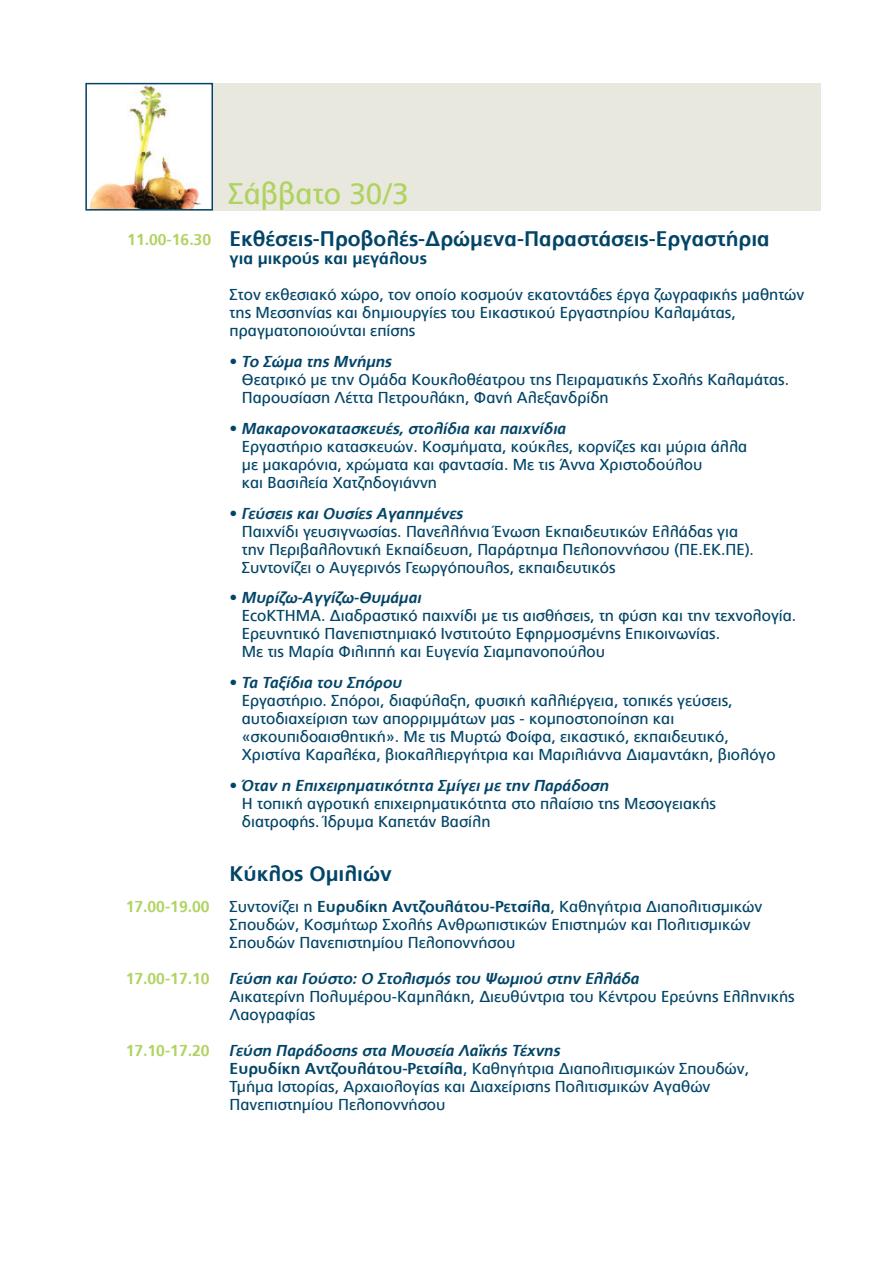
<style>
.page{position:relative;width:893px;height:1263px;background:#fff}
.page>*{position:absolute;margin:0;border:0;box-sizing:border-box;transform-origin:0 0}
.t1{font:29.7px "PF Catalog";color:#b0d360}
.t2{font:700 21px "PF Catalog";color:#024568}
.t3{font:700 16.5px "PF Catalog";color:#024568}
.t4{font:15.75px/18px "PF Catalog";color:#024568}
.t5{font:italic 700 15.75px "PF Catalog";color:#024568}
.t6{font:700 15.75px "PF Catalog";color:#b0d360}
.s1{font-weight:700;font-style:italic}
.s2{font-weight:700}
</style>
<div class="page">
<div style="left:85px;top:83px;width:736px;height:128px;background:#e9e8df"></div>
<img style="left:88px;top:86px;width:122px;height:122px">
<div style="left:85px;top:83px;width:128px;height:128px;border:2px solid #024568"></div>
<p class="t6" style="left:127px;top:230px;width:85px">11.00-16.30</p>
<p class="t6" style="left:126px;top:897px;width:85px">17.00-19.00</p>
<p class="t6" style="left:126px;top:969px;width:85px">17.00-17.10</p>
<p class="t6" style="left:126px;top:1041px;width:85px">17.10-17.20</p>
<h1 class="t1" style="left:228px;top:176px;width:182px">Σάββατο 30/3</h1>
<h2 class="t2" style="left:230px;top:227px;width:542px">Εκθέσεις-Προβολές-Δρώμενα-Παραστάσεις-Εργαστήρια</h2>
<p class="t3" style="left:230px;top:249px;width:199px">για μικρούς και μεγάλους</p>
<p class="t4" style="left:230px;top:286px;width:576px">Στον εκθεσιακό χώρο, τον οποίο κοσμούν εκατοντάδες έργα ζωγραφικής μαθητών της Μεσσηνίας και δημιουργίες του Εικαστικού Εργαστηρίου Καλαμάτας, πραγματοποιούνται επίσης</p>
<p class="t4" style="left:242px;top:353px;width:549px;text-indent:-12px">• <span class="s1">Το Σώμα της Μνήμης<br></span>Θεατρικό με την Ομάδα Κουκλοθέατρου της Πειραματικής Σχολής Καλαμάτας.<br>Παρουσίαση Λέττα Πετρουλάκη, Φανή Αλεξανδρίδη</p>
<p class="t4" style="left:242px;top:420px;width:507px;text-indent:-12px">• <span class="s1">Μακαρονοκατασκευές, στολίδια και παιχνίδια<br></span>Εργαστήριο κατασκευών. Κοσμήματα, κούκλες, κορνίζες και μύρια άλλα με μακαρόνια, χρώματα και φαντασία. Με τις Άννα Χριστοδούλου<br>και Βασιλεία Χατζηδογιάννη</p>
<p class="t4" style="left:242px;top:504px;width:513px;text-indent:-12px">• <span class="s1">Γεύσεις και Ουσίες Αγαπημένες<br></span>Παιχνίδι γευσιγνωσίας. Πανελλήνια Ένωση Εκπαιδευτικών Ελλάδας για την Περιβαλλοντική Εκπαίδευση, Παράρτημα Πελοποννήσου (ΠΕ.ΕΚ.ΠΕ).<br>Συντονίζει ο Αυγερινός Γεωργόπουλος, εκπαιδευτικός</p>
<p class="t4" style="left:242px;top:589px;width:556px;text-indent:-12px">• <span class="s1">Μυρίζω-Αγγίζω-Θυμάμαι<br></span>EcoΚΤΗΜΑ. Διαδραστικό παιχνίδι με τις αισθήσεις, τη φύση και την τεχνολογία.<br>Ερευνητικό Πανεπιστημιακό Ινστιτούτο Εφηρμοσμένης Επικοινωνίας.<br>Με τις Μαρία Φιλιππή και Ευγενία Σιαμπανοπούλου</p>
<p class="t4" style="left:242px;top:674px;width:535px;text-indent:-12px">• <span class="s1">Τα Ταξίδια του Σπόρου<br></span>Εργαστήριο. Σπόροι, διαφύλαξη, φυσική καλλιέργεια, τοπικές γεύσεις, αυτοδιαχείριση των απορριμμάτων μας - κομποστοποίηση και «σκουπιδοαισθητική». Με τις Μυρτώ Φοίφα, εικαστικό, εκπαιδευτικό, Χριστίνα Καραλέκα, βιοκαλλιεργήτρια και Μαριλιάννα Διαμαντάκη, βιολόγο</p>
<p class="t4" style="left:242px;top:777px;width:476px;text-indent:-12px">• <span class="s1">Όταν η Επιχειρηματικότητα Σμίγει με την Παράδοση<br></span>Η τοπική αγροτική επιχειρηματικότητα στο πλαίσιο της Μεσογειακής διατροφής. Ίδρυμα Καπετάν Βασίλη</p>
<h2 class="t2" style="left:230px;top:861px;width:164px">Κύκλος Ομιλιών</h2>
<p class="t4" style="left:230px;top:897px;width:534px">Συντονίζει η <span class="s2">Ευρυδίκη Αντζουλάτου-Ρετσίλα</span>, Καθηγήτρια Διαπολιτισμικών<br>Σπουδών, Κοσμήτωρ Σχολής Ανθρωπιστικών Επιστημών και Πολιτισμικών<br>Σπουδών Πανεπιστημίου Πελοποννήσου</p>
<p class="t5" style="left:230px;top:969px;width:412px">Γεύση και Γούστο: Ο Στολισμός του Ψωμιού στην Ελλάδα</p>
<p class="t4" style="left:230px;top:987px;width:567px">Αικατερίνη Πολυμέρου-Καμηλάκη, Διευθύντρια του Κέντρου Ερεύνης Ελληνικής<br>Λαογραφίας</p>
<p class="t4" style="left:230px;top:1041px;width:521px"><span class="s1">Γεύση Παράδοσης στα Μουσεία Λαϊκής Τέχνης<br></span><span class="s2">Ευρυδίκη Αντζουλάτου-Ρετσίλα</span>, Καθηγήτρια Διαπολιτισμικών Σπουδών, Τμήμα Ιστορίας, Αρχαιολογίας και Διαχείρισης Πολιτισμικών Αγαθών Πανεπιστημίου Πελοποννήσου</p>
</div>
